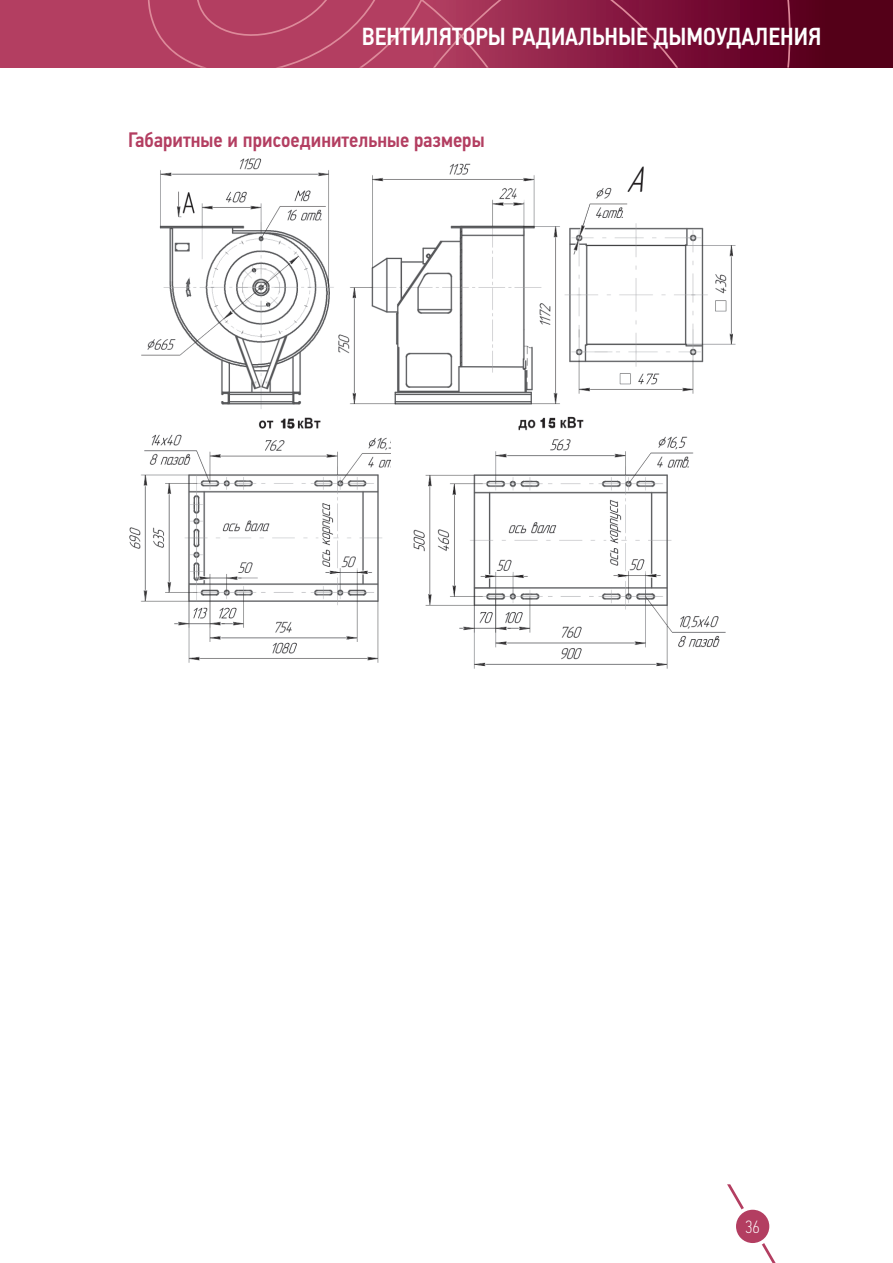
<style>
.page{position:relative;width:893px;height:1263px;background:#fff}
.page>*{position:absolute;margin:0;border:0;box-sizing:border-box;transform-origin:0 0}
.t1{font:500 24.75px "PF Din Text Cond Pro";color:#fff}
.t2{font:500 21px "PF Din Text Cond Pro";color:#b33e61}
.t3{font:100 17.85px "PF Din Text Cond Pro";color:#fff}
</style>
<div class="page">
<svg style="left:0;top:0;width:893px;height:68px;background:#851c3e"></svg>
<svg style="left:587px;top:0;width:91px;height:68px;background:#851840"></svg>
<svg style="left:0;top:48px;width:1px;height:20px"></svg>
<svg style="left:785px;top:0;width:6px;height:68px"></svg>
<svg style="left:146px;top:0;width:378px;height:68px;background:#b13f61"></svg>
<svg style="left:727px;top:1184px;width:49px;height:79px"></svg>
<div style="left:732px;top:1206px;width:41px;height:41px;background:#fff;border-radius:50%"></div>
<div style="left:736px;top:1210px;width:33px;height:33px;background:#b33e61;border-radius:50%"></div>
<img style="left:129px;top:158px;width:431px;height:505px">
<img style="left:564px;top:166px;width:172px;height:228px">
<svg style="left:393px;top:408px;width:167px;height:7px"></svg>
<img style="left:391px;top:415px;width:335px;height:254px">
<p class="t1" style="left:362px;top:26px;width:461px">ВЕНТИЛЯТОРЫ РАДИАЛЬНЫЕ ДЫМОУДАЛЕНИЯ</p>
<p class="t2" style="left:128px;top:131px;width:358px">Габаритные и присоединительные размеры</p>
<p class="t3" style="left:745px;top:1219px;width:16px">36</p>
</div>
